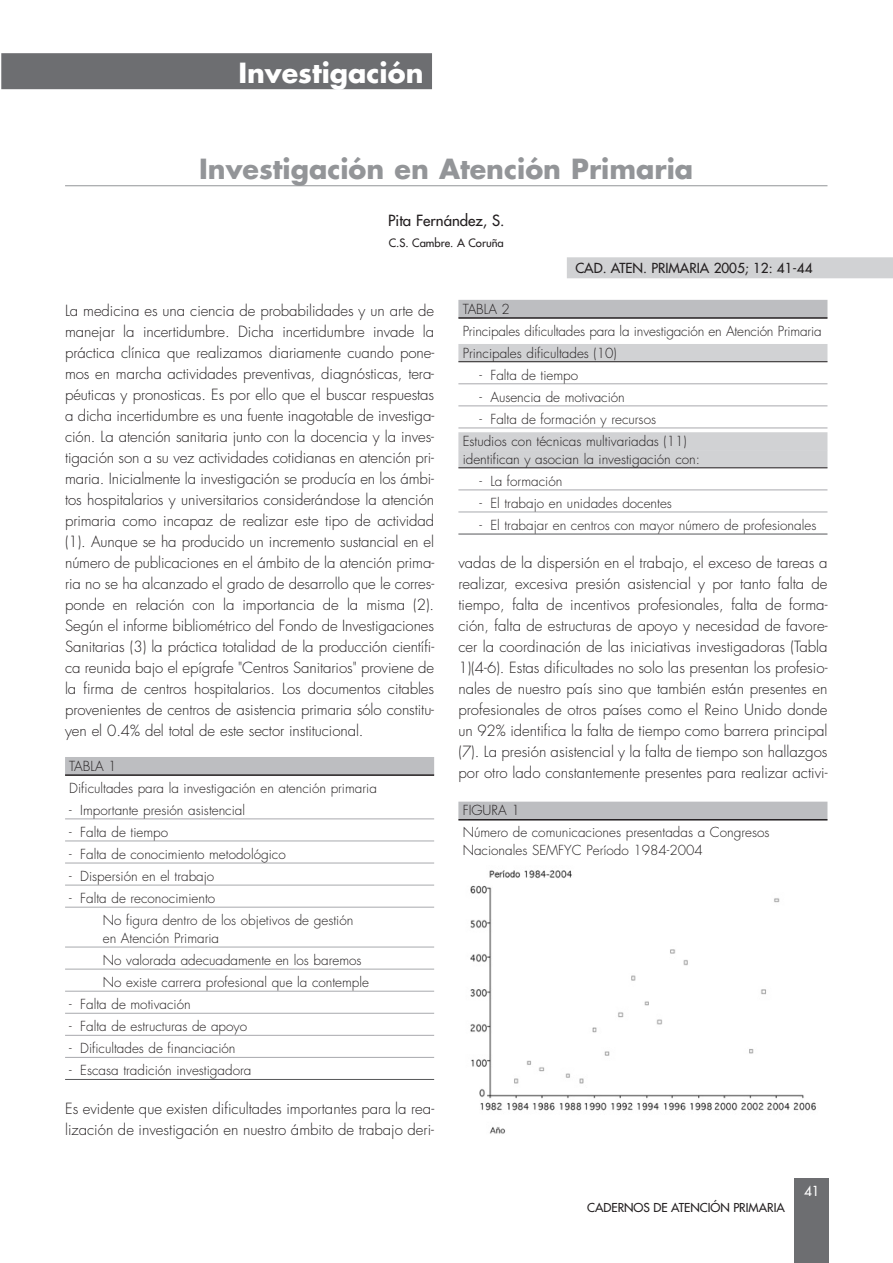
<style>
.page{position:relative;width:893px;height:1263px;background:#fff}
.page>*{position:absolute;margin:0;border:0;box-sizing:border-box;transform-origin:0 0}
.t1{font:700 27px "Futura";color:#939598}
.t2{font:700 27px "Futura";color:#fff}
.t3{font:300 15px/21px "Futura";color:#231f20;text-align:justify}
.t4{font:15px "Futura";color:#231f20}
.t5{font:300 13.5px/22px "Futura";color:#231f20}
.t6{font:13.5px "Futura";color:#231f20}
.t7{font:13.5px "Futura";color:#fff}
.t8{font:12px "Futura";color:#231f20}
.t9{font:11.25px "Futura";color:#231f20}
</style>
<div class="page">
<div style="left:795px;top:1178px;width:34px;height:85px;background:#6d6e71"></div>
<hr style="left:65px;top:185px;width:762px;height:1px;background:#939598">
<div style="left:567px;top:257px;width:326px;height:21px;background:#d1d2d4"></div>
<div style="left:1px;top:53px;width:431px;height:36px;background:#6d6e71"></div>
<div style="left:65px;top:757px;width:369px;height:18px;background:#bdbec1"></div>
<hr style="left:65px;top:774px;width:369px;height:2px;background:#231f20">
<hr style="left:65px;top:818px;width:369px;height:1px;background:#a8a9ad">
<hr style="left:65px;top:840px;width:369px;height:1px;background:#a8a9ad">
<hr style="left:65px;top:863px;width:369px;height:1px;background:#a8a9ad">
<hr style="left:65px;top:885px;width:369px;height:1px;background:#a8a9ad">
<hr style="left:65px;top:907px;width:369px;height:1px;background:#a8a9ad">
<hr style="left:65px;top:947px;width:369px;height:1px;background:#a8a9ad">
<hr style="left:65px;top:969px;width:369px;height:1px;background:#a8a9ad">
<hr style="left:65px;top:991px;width:369px;height:1px;background:#a8a9ad">
<hr style="left:65px;top:1013px;width:369px;height:1px;background:#a8a9ad">
<hr style="left:65px;top:1035px;width:369px;height:1px;background:#a8a9ad">
<hr style="left:65px;top:1057px;width:369px;height:1px;background:#a8a9ad">
<hr style="left:65px;top:1079px;width:369px;height:1px;background:#57585a">
<div style="left:458px;top:300px;width:369px;height:18px;background:#bdbec1"></div>
<hr style="left:458px;top:317px;width:369px;height:2px;background:#231f20">
<div style="left:458px;top:344px;width:369px;height:18px;background:#d1d2d4"></div>
<hr style="left:458px;top:361px;width:369px;height:1px;background:#231f20">
<hr style="left:458px;top:383px;width:369px;height:1px;background:#a8a9ad">
<hr style="left:458px;top:405px;width:369px;height:1px;background:#a8a9ad">
<hr style="left:458px;top:428px;width:369px;height:1px;background:#a8a9ad">
<div style="left:458px;top:432px;width:369px;height:18px;background:#d1d2d4"></div>
<div style="left:458px;top:450px;width:369px;height:18px;background:#d1d2d4"></div>
<hr style="left:458px;top:467px;width:369px;height:1px;background:#231f20">
<hr style="left:458px;top:489px;width:369px;height:1px;background:#a8a9ad">
<hr style="left:458px;top:512px;width:369px;height:1px;background:#a8a9ad">
<hr style="left:458px;top:534px;width:369px;height:1px;background:#57585a">
<div style="left:458px;top:802px;width:369px;height:18px;background:#bdbec1"></div>
<hr style="left:458px;top:819px;width:369px;height:1px;background:#231f20">
<img style="left:470px;top:870px;width:346px;height:264px">
<h1 class="t2" style="left:238px;top:60px;width:187px">Investigación</h1>
<h1 class="t1" style="left:199px;top:156px;width:496px">Investigación en Atención Primaria</h1>
<p class="t4" style="left:388px;top:213px;width:118px">Pita Fernández, S.</p>
<p class="t9" style="left:389px;top:237px;width:117px">C.S. Cambre. A Coruña</p>
<p class="t6" style="left:575px;top:261px;width:239px">CAD. ATEN. PRIMARIA 2005; 12: 41-44</p>
<p class="t3" style="left:65px;top:301px;width:371px">La medicina es una ciencia de probabilidades y un arte de manejar la incertidumbre. Dicha incertidumbre invade la práctica clínica que realizamos diariamente cuando pone&shy;mos en marcha actividades preventivas, diagnósticas, tera&shy;péuticas y pronosticas. Es por ello que el buscar respuestas a dicha incertidumbre es una fuente inagotable de investiga&shy;ción. La atención sanitaria junto con la docencia y la inves&shy;tigación son a su vez actividades cotidianas en atención pri&shy;maria. Inicialmente la investigación se producía en los ámbi&shy;tos hospitalarios y universitarios considerándose la atención primaria como incapaz de realizar este tipo de actividad (1). Aunque se ha producido un incremento sustancial en el número de publicaciones en el ámbito de la atención prima&shy;ria no se ha alcanzado el grado de desarrollo que le corres&shy;ponde en relación con la importancia de la misma (2).<br>Según el informe bibliométrico del Fondo de Investigaciones Sanitarias (3) la práctica totalidad de la producción científi&shy;ca reunida bajo el epígrafe "Centros Sanitarios" proviene de la firma de centros hospitalarios. Los documentos citables provenientes de centros de asistencia primaria sólo constitu&shy;yen el 0.4% del total de este sector institucional.</p>
<p class="t5" style="left:463px;top:299px;width:361px">TABLA 2<br>Principales dificultades para la investigación en Atención Primaria<br>Principales dificultades (10)</p>
<p class="t5" style="left:479px;top:365px;width:100px">- Falta de tiempo</p>
<p class="t5" style="left:479px;top:387px;width:147px">- Ausencia de motivación</p>
<p class="t5" style="left:463px;top:409px;width:226px;text-indent:17px">- Falta de formación y recursos<br>Estudios con técnicas multivariadas (11)</p>
<p class="t5" style="left:463px;top:449px;width:239px">identifican y asocian la investigación con:</p>
<p class="t5" style="left:479px;top:471px;width:84px">- La formación</p>
<p class="t5" style="left:479px;top:493px;width:194px">- El trabajo en unidades docentes</p>
<p class="t5" style="left:479px;top:515px;width:339px">- El trabajar en centros con mayor número de profesionales</p>
<p class="t3" style="left:458px;top:553px;width:371px">vadas de la dispersión en el trabajo, el exceso de tareas a realizar, excesiva presión asistencial y por tanto falta de tiempo, falta de incentivos profesionales, falta de forma&shy;ción, falta de estructuras de apoyo y necesidad de favore&shy;cer la coordinación de las iniciativas investigadoras (Tabla 1)(4-6). Estas dificultades no solo las presentan los profesio&shy;nales de nuestro país sino que también están presentes en profesionales de otros países como el Reino Unido donde un 92% identifica la falta de tiempo como barrera principal (7). La presión asistencial y la falta de tiempo son hallazgos por otro lado constantemente presentes para realizar activi-</p>
<p class="t5" style="left:69px;top:756px;width:309px">TABLA 1<br>Dificultades para la investigación en atención primaria</p>
<p class="t5" style="left:69px;top:800px;width:177px">- Importante presión asistencial</p>
<p class="t5" style="left:69px;top:822px;width:100px">- Falta de tiempo</p>
<p class="t5" style="left:69px;top:844px;width:218px">- Falta de conocimiento metodológico</p>
<p class="t5" style="left:69px;top:866px;width:147px">- Dispersión en el trabajo</p>
<p class="t5" style="left:103px;top:888px;width:252px;text-indent:-33px">- Falta de reconocimiento<br>No figura dentro de los objetivos de gestión</p>
<p class="t5" style="left:103px;top:928px;width:268px">en Atención Primaria<br>No valorada adecuadamente en los baremos<br>No existe carrera profesional que la contemple</p>
<p class="t5" style="left:69px;top:994px;width:123px">- Falta de motivación</p>
<p class="t5" style="left:69px;top:1016px;width:179px">- Falta de estructuras de apoyo</p>
<p class="t5" style="left:69px;top:1038px;width:168px">- Dificultades de financiación</p>
<p class="t5" style="left:69px;top:1061px;width:184px">- Escasa tradición investigadora</p>
<p class="t5" style="left:463px;top:801px;width:308px">FIGURA 1<br>Número de comunicaciones presentadas a Congresos</p>
<p class="t5" style="left:463px;top:840px;width:242px">Nacionales SEMFYC Período 1984-2004</p>
<p class="t3" style="left:65px;top:1099px;width:371px">Es evidente que existen dificultades importantes para la rea&shy;lización de investigación en nuestro ámbito de trabajo deri-</p>
<p class="t8" style="left:587px;top:1202px;width:199px">CADERNOS DE ATENCIÓN PRIMARIA</p>
<p class="t7" style="left:804px;top:1184px;width:17px">41</p>
</div>
